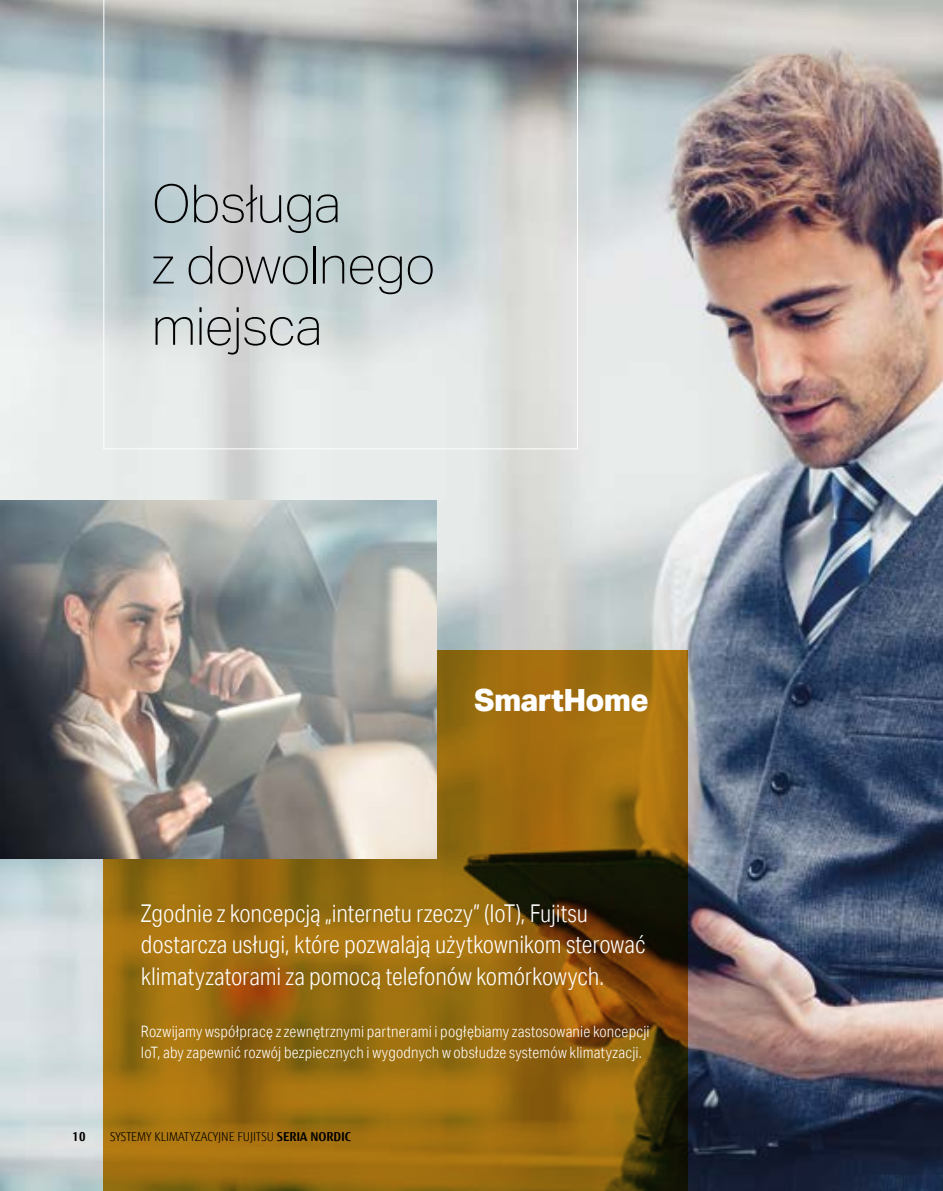
<style>
.page{position:relative;width:943px;height:1191px;background:#fff}
.page>*{position:absolute;margin:0;border:0;box-sizing:border-box;transform-origin:0 0}
.t1{font:100 52.5px/61.2px "Aktiv Grotesk";letter-spacing:-.01em;color:#000}
.t2{font:800 30.62px "Aktiv Grotesk";letter-spacing:-.025em;color:#fff}
.t3{font:300 24.5px/31.5px "Aktiv Grotesk Cd";letter-spacing:-.005em;color:#fff}
.t4{font:300 15.75px/21px "Aktiv Grotesk Cd";letter-spacing:.01em;color:#fff}
.t5{font:300 12.25px "Fujitsu Sans";color:#000;scale:.96 1}
.t6{font:700 12.25px "Fujitsu Sans";color:#000}
.s1{font-weight:700}
</style>
<div class="page">
<img style="left:0;top:0;width:943px;height:1191px">
<svg style="left:103px;top:650px;width:585px;height:541px;background:#8e630e"></svg>
<img style="left:0;top:501px;width:437px;height:357px">
<svg style="left:104px;top:0;width:473px;height:449px;background:#c5cccd"></svg>
<h1 class="t1" style="left:152px;top:173px;width:285px">Obsługa<br>z dowolnego miejsca</h1>
<h2 class="t2" style="left:474px;top:683px;width:176px">SmartHome</h2>
<h3 class="t3" style="left:141px;top:897px;width:506px">Zgodnie z koncepcją „internetu rzeczy” (IoT), Fujitsu dostarcza usługi, które pozwalają użytkownikom sterować klimatyzatorami za pomocą telefonów komórkowych.</h3>
<p class="t4" style="left:141px;top:1021px;width:510px">Rozwijamy współpracę z zewnętrznymi partnerami i pogłębiamy zastosowanie koncepcji<br>IoT, aby zapewnić rozwój bezpiecznych i wygodnych w obsłudze systemów klimatyzacji.</p>
<p class="t6" style="left:73px;top:1129px;width:14px">10</p>
<p class="t5" style="left:110px;top:1129px;width:253px">SYSTEMY KLIMATYZACYJNE FUJITSU <span class="s1">SERIA NORDIC</span></p>
</div>
